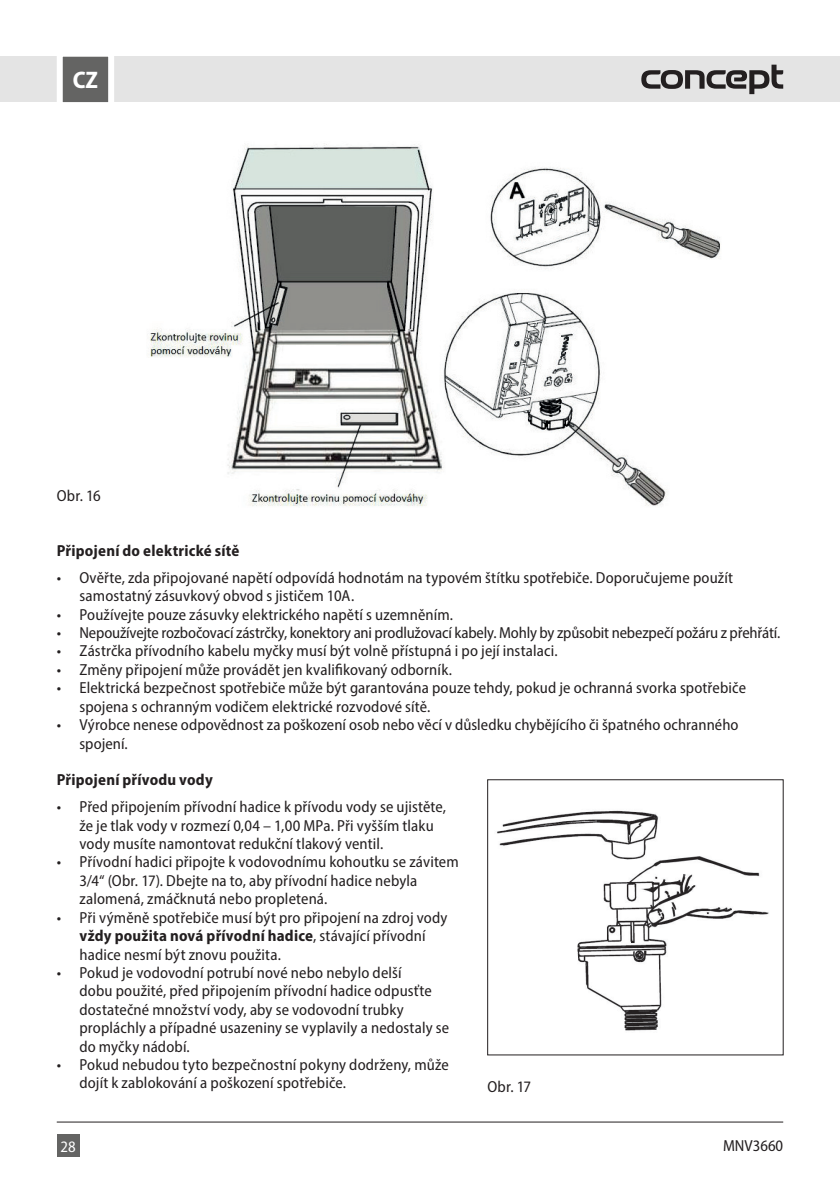
<style>
.page{position:relative;width:840px;height:1191px;background:#fff}
.page>*{position:absolute;margin:0;border:0;box-sizing:border-box;transform-origin:0 0}
.t1{font:700 semi-condensed 24px "Myriad Pro";color:#fff}
.t2{font:semi-condensed 16px/18.4px "Myriad Pro";letter-spacing:.01em;color:#231f20}
.t3{font:semi-condensed 16px "Myriad Pro";letter-spacing:-.01em;color:#231f20}
.t4{font:700 semi-condensed 16px "Myriad Pro";letter-spacing:.015em;color:#231f20}
.t5{font:semi-condensed 16px "Myriad Pro";color:#fff}
.s1{font-weight:700}
</style>
<div class="page">
<div style="left:0;top:57px;width:839px;height:45px;background:#e4e4e4"></div>
<div style="left:57px;top:1134px;width:22px;height:23px;background:#646463"></div>
<svg style="left:641px;top:65px;width:141px;height:29px"></svg>
<svg style="left:54px;top:56px;width:63px;height:47px"></svg>
<hr style="left:57px;top:1121px;width:725px;height:1px;background:#231f20">
<img style="left:150px;top:143px;width:570px;height:364px">
<img style="left:497px;top:810px;width:272px;height:221px">
<div style="left:487px;top:779px;width:296px;height:276px;border:1px solid #231f20"></div>
<h1 class="t1" style="left:73px;top:65px;width:27px">CZ</h1>
<p class="t2" style="left:57px;top:486px;width:45px">Obr. 16</p>
<p class="t4" style="left:57px;top:540px;width:184px">Připojení do elektrické sítě</p>
<p class="t2" style="left:79px;top:568px;width:654px;text-indent:-23px">• Ověřte, zda připojované napětí odpovídá hodnotám na typovém štítku spotřebiče. Doporučujeme použít samostatný zásuvkový obvod s jističem 10A.</p>
<p class="t2" style="left:57px;top:605px;width:398px">• Používejte pouze zásuvky elektrického napětí s uzemněním.</p>
<p class="t3" style="left:57px;top:623px;width:724px">• Nepoužívejte rozbočovací zástrčky, konektory ani prodlužovací kabely. Mohly by způsobit nebezpečí požáru z přehřátí.</p>
<p class="t2" style="left:57px;top:641px;width:502px">• Zástrčka přívodního kabelu myčky musí být volně přístupná i po její instalaci.</p>
<p class="t2" style="left:57px;top:660px;width:396px">• Změny připojení může provádět jen kvalifikovaný odborník.</p>
<p class="t2" style="left:79px;top:678px;width:667px;text-indent:-23px">• Elektrická bezpečnost spotřebiče může být garantována pouze tehdy, pokud je ochranná svorka spotřebiče spojena s ochranným vodičem elektrické rozvodové sítě.</p>
<p class="t2" style="left:79px;top:715px;width:660px;text-indent:-23px">• Výrobce nenese odpovědnost za poškození osob nebo věcí v důsledku chybějícího či špatného ochranného spojení.</p>
<p class="t4" style="left:57px;top:769px;width:157px">Připojení přívodu vody</p>
<p class="t2" style="left:79px;top:797px;width:368px;text-indent:-23px">• Před připojením přívodní hadice k přívodu vody se ujistěte, že je tlak vody v rozmezí 0,04 – 1,00 MPa. Při vyšším tlaku vody musíte namontovat redukční tlakový ventil.</p>
<p class="t2" style="left:79px;top:852px;width:380px;text-indent:-23px">• Přívodní hadici připojte k vodovodnímu kohoutku se závitem<br>3/4“ (Obr. 17). Dbejte na to, aby přívodní hadice nebyla zalomená, zmáčknutá nebo propletená.</p>
<p class="t2" style="left:79px;top:908px;width:369px;text-indent:-23px">• Při výměně spotřebiče musí být pro připojení na zdroj vody <span class="s1">vždy použita nová přívodní hadice</span>, stávající přívodní hadice nesmí být znovu použita.</p>
<p class="t2" style="left:79px;top:963px;width:371px;text-indent:-23px">• Pokud je vodovodní potrubí nové nebo nebylo delší<br>dobu použité, před připojením přívodní hadice odpusťte dostatečné množství vody, aby se vodovodní trubky propláchly a případné usazeniny se vyplavily a nedostaly se do myčky nádobí.</p>
<p class="t2" style="left:79px;top:1055px;width:370px;text-indent:-23px">• Pokud nebudou tyto bezpečnostní pokyny dodrženy, může dojít k zablokování a poškození spotřebiče.</p>
<p class="t2" style="left:487px;top:1076px;width:45px">Obr. 17</p>
<p class="t5" style="left:60px;top:1136px;width:17px">28</p>
<p class="t2" style="left:722px;top:1135px;width:62px">MNV3660</p>
</div>
